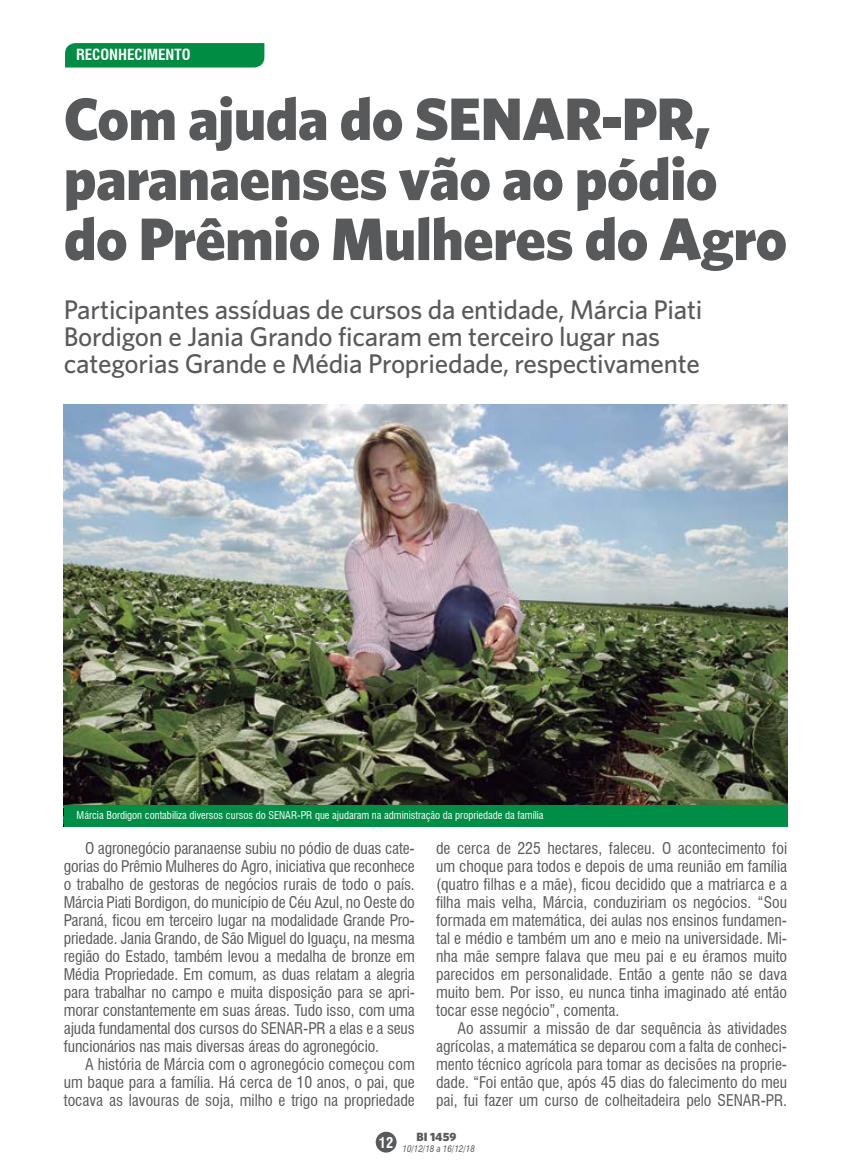
<style>
.page{position:relative;width:851px;height:1170px;background:#fff}
.page>*{position:absolute;margin:0;border:0;box-sizing:border-box;transform-origin:0 0}
.t1{font:900 60px/60px "Whitney HTF";letter-spacing:-.01em;color:#58595b}
.t2{font:500 27px/27px "Whitney HTF";letter-spacing:-.01em;color:#58595b}
.t3{font:condensed 15.75px/18px "Swiss 721 BT";color:#58595b;text-align:justify}
.t4{font:700 condensed 15px "Swiss 721 BT";color:#fff}
.t5{font:700 condensed 14.4px "Swiss 721 BT";color:#fff}
.t6{font:900 12px "Whitney HTF";color:#58595b}
.t7{font:condensed 10.5px "Swiss 721 BT";color:#fff}
.t8{font:italic condensed 9px "Swiss 721 BT";color:#58595b}
</style>
<div class="page">
<div style="left:375px;top:1131px;width:21px;height:21px;background:#58595b;border-radius:50%"></div>
<svg style="left:65px;top:43px;width:199px;height:25px;background:#078f48"></svg>
<img style="left:64px;top:404px;width:723px;height:400px">
<div style="left:64px;top:804px;width:723px;height:22px;background:#008d45"></div>
<p class="t4" style="left:76px;top:46px;width:116px">RECONHECIMENTO</p>
<h1 class="t1" style="left:64px;top:87px;width:724px">Com ajuda do SENAR-PR, paranaenses vão ao pódio do Prêmio Mulheres do Agro</h1>
<h2 class="t2" style="left:64px;top:295px;width:640px">Participantes assíduas de cursos da entidade, Márcia Piati<br>Bordigon e Jania Grando ficaram em terceiro lugar nas categorias Grande e Média Propriedade, respectivamente</h2>
<p class="t7" style="left:77px;top:808px;width:468px">Márcia Bordigon contabiliza diversos cursos do SENAR-PR que ajudaram na administração da propriedade da família</p>
<p class="t3" style="left:64px;top:838px;width:352px;text-indent:21px">O agronegócio paranaense subiu no pódio de duas cate&shy;gorias do Prêmio Mulheres do Agro, iniciativa que reconhece o trabalho de gestoras de negócios rurais de todo o país.<br>Márcia Piati Bordigon, do município de Céu Azul, no Oeste do Paraná, ficou em terceiro lugar na modalidade Grande Pro&shy;priedade. Jania Grando, de São Miguel do Iguaçu, na mesma região do Estado, também levou a medalha de bronze em Média Propriedade. Em comum, as duas relatam a alegria para trabalhar no campo e muita disposição para se apri&shy;morar constantemente em suas áreas. Tudo isso, com uma ajuda fundamental dos cursos do SENAR-PR a elas e a seus funcionários nas mais diversas áreas do agronegócio.</p>
<p class="t3" style="left:64px;top:1054px;width:352px;text-indent:21px">A história de Márcia com o agronegócio começou com um baque para a família. Há cerca de 10 anos, o pai, que tocava as lavouras de soja, milho e trigo na propriedade</p>
<p class="t3" style="left:436px;top:838px;width:352px">de cerca de 225 hectares, faleceu. O acontecimento foi um choque para todos e depois de uma reunião em família (quatro filhas e a mãe), ficou decidido que a matriarca e a filha mais velha, Márcia, conduziriam os negócios. “Sou formada em matemática, dei aulas nos ensinos fundamen&shy;tal e médio e também um ano e meio na universidade. Mi&shy;nha mãe sempre falava que meu pai e eu éramos muito parecidos em personalidade. Então a gente não se dava muito bem. Por isso, eu nunca tinha imaginado até então tocar esse negócio”, comenta.</p>
<p class="t3" style="left:436px;top:1018px;width:352px;text-indent:21px">Ao assumir a missão de dar sequência às atividades agrícolas, a matemática se deparou com a falta de conheci&shy;mento técnico agrícola para tomar as decisões na proprie&shy;dade. “Foi então que, após 45 dias do falecimento do meu pai, fui fazer um curso de colheitadeira pelo SENAR-PR.</p>
<p class="t5" style="left:379px;top:1133px;width:16px">12</p>
<p class="t6" style="left:416px;top:1128px;width:41px">BI 1459</p>
<p class="t8" style="left:402px;top:1143px;width:74px">10/12/18 a 16/12/18</p>
</div>
